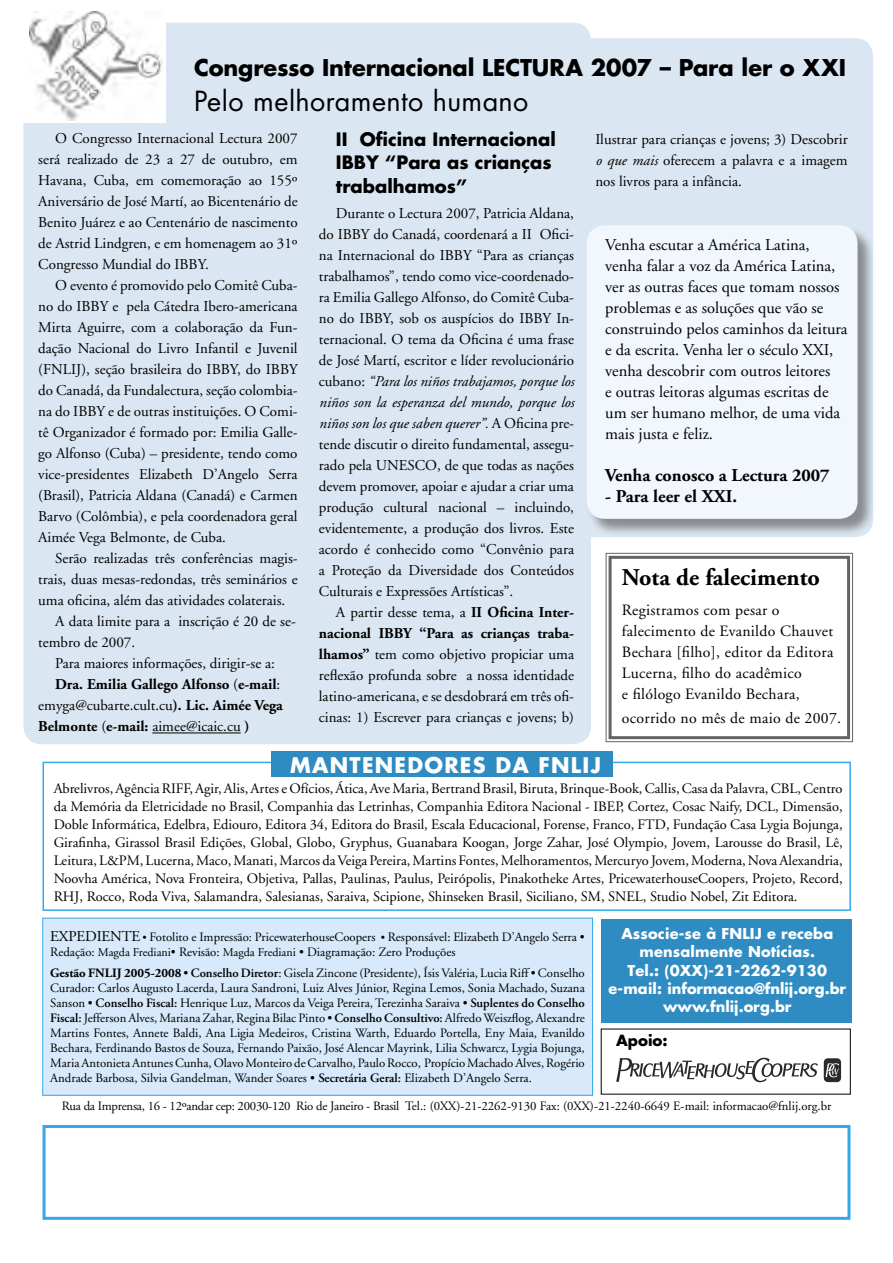
<style>
.page{position:relative;width:893px;height:1263px;background:#fff}
.page>*{position:absolute;margin:0;border:0;box-sizing:border-box;transform-origin:0 0}
.t1{font:27px "Futura";letter-spacing:.015em;color:#000}
.t2{font:700 24px "Adobe Garamond";color:#000}
.t3{font:700 22.5px "Futura";letter-spacing:-.005em;color:#000}
.t4{font:700 21px "Futura";letter-spacing:.06em;color:#fff}
.t5{font:700 18px/23.2px "Futura";color:#000}
.t6{font:700 18px "Adobe Garamond";color:#000}
.t7{font:16.5px/21px "Adobe Garamond";color:#000}
.t8{font:15.75px/21px "Adobe Garamond";letter-spacing:.02em;color:#000}
.t9{font:15px/21px "Adobe Garamond";color:#000;text-align:justify}
.t10{font:700 15px "Adobe Garamond";color:#000}
.t11{font:700 15px "Futura";color:#000}
.t12{font:700 14.55px/18px "Futura";letter-spacing:.01em;color:#fff;text-align:center}
.t13{font:14.4px/18px "Adobe Garamond";color:#000;text-align:justify}
.t14{font:12.75px/15px "Adobe Garamond";color:#000}
.t15{font:12.75px "Adobe Garamond";letter-spacing:-.02em;color:#000}
.s1{font-weight:400}
.s2{font-weight:700}
.s3{font-style:italic}
.s4{font-size:15px}
.s5{font-size:11.25px}
.s6{font-size:12px}
.s7{font-family:"Adobe Garamond Pro";font-weight:600}
.s8{font-weight:600}
</style>
<div class="page">
<svg style="left:605px;top:552px;width:248px;height:191px"></svg>
<div style="left:609px;top:556px;width:241px;height:183px;border:3px solid #636363"></div>
<div style="left:23px;top:23px;width:568px;height:721px;background:#dae6f1"></div>
<div style="left:561px;top:38px;width:312px;height:499px;background:#dae6f1"></div>
<div style="left:601px;top:919px;width:251px;height:104px;background:#2f8cc2"></div>
<div style="left:43px;top:1125px;width:807px;height:95px;border:3px solid #36a7e9"></div>
<div style="left:43px;top:918px;width:550px;height:177px;background:#d7e9fa"></div>
<div style="left:43px;top:762px;width:808px;height:149px;border:2px solid #36a7e9"></div>
<div style="left:271px;top:751px;width:342px;height:26px;background:#2f8cc2"></div>
<svg style="left:616px;top:1058px;width:202px;height:24px"></svg>
<svg style="left:824px;top:1058px;width:17px;height:24px"></svg>
<div style="left:21px;top:2px;width:145px;height:121px;background:#fff"></div>
<img style="left:29px;top:11px;width:133px;height:110px">
<hr style="left:152px;top:732px;width:89px;height:1px;background:#000">
<div style="left:586px;top:224px;width:290px;height:313px;background:#6f6f6f;opacity:.75"></div>
<div style="left:587px;top:225px;width:270px;height:294px;background:#f1f7fc"></div>
<h3 class="t3" style="left:194px;top:52px;width:653px">Congresso Internacional LECTURA 2007 – Para ler o XXI</h3>
<h1 class="t1" style="left:194px;top:83px;width:336px">Pelo melhoramento humano</h1>
<p class="t9" style="left:38px;top:128px;width:261px;text-indent:17px">O Congresso Internacional Lectura 2007 será realizado de 23 a 27 de outubro, em Havana, Cuba, em comemoração ao 155º Aniversário de José Martí, ao Bicentenário de Benito Juárez e ao Centenário de nascimento de Astrid Lindgren, e em homenagem ao 31º Congresso Mundial do IBBY.</p>
<p class="t9" style="left:38px;top:275px;width:261px;text-indent:17px">O evento é promovido pelo Comitê Cuba&shy;no do IBBY e pela Cátedra Ibero-americana Mirta Aguirre, com a colaboração da Fun&shy;dação Nacional do Livro Infantil e Juvenil (FNLIJ), seção brasileira do IBBY, do IBBY do Canadá, da Fundalectura, seção colombia&shy;na do IBBY e de outras instituições. O Comi&shy;tê Organizador é formado por: Emilia Galle&shy;go Alfonso (Cuba) – presidente, tendo como vice-presidentes Elizabeth D’Angelo Serra (Brasil), Patricia Aldana (Canadá) e Carmen Barvo (Colômbia), e pela coordenadora geral Aimée Vega Belmonte, de Cuba.</p>
<p class="t9" style="left:55px;top:548px;width:244px">Serão realizadas três conferências magis-</p>
<p class="t9" style="left:38px;top:569px;width:261px">trais, duas mesas-redondas, três seminários e</p>
<p class="t9" style="left:38px;top:590px;width:249px">uma oficina, além das atividades colaterais.</p>
<p class="t9" style="left:55px;top:611px;width:242px">A data limite para a inscrição é 20 de se-</p>
<p class="t9" style="left:38px;top:632px;width:98px">tembro de 2007.</p>
<p class="t9" style="left:55px;top:653px;width:221px">Para maiores informações, dirigir-se a:</p>
<p class="t10" style="left:55px;top:676px;width:226px">Dra. Emilia Gallego Alfonso <span class="s1">(</span>e-mail<span class="s1">:</span></p>
<p class="t9" style="left:38px;top:695px;width:246px">emyga@cubarte.cult.cu<span class="s2">). Lic. Aimée Vega</span></p>
<p class="t10" style="left:38px;top:718px;width:213px">Belmonte <span class="s1">(</span>e-mail: <span class="s1">aimee@icaic.cu</span> )</p>
<p class="t5" style="left:336px;top:127px;width:221px">II Oficina Internacional<br>IBBY “Para as crianças trabalhamos”</p>
<p class="t9" style="left:319px;top:203px;width:257px;text-indent:17px">Durante o Lectura 2007, Patricia Aldana, do IBBY do Canadá, coordenará a II Ofici&shy;na Internacional do IBBY “Para as crianças trabalhamos”, tendo como vice-coordenado&shy;ra Emilia Gallego Alfonso, do Comitê Cuba&shy;no do IBBY, sob os auspícios do IBBY In&shy;ternacional. O tema da Oficina é uma frase de José Martí, escritor e líder revolucionário cubano: <span class="s3">“Para los niños trabajamos, porque los niños son la esperanza del mundo, porque los niños son los que saben querer”.</span> A Oficina pre&shy;tende discutir o direito fundamental, assegu&shy;rado pela UNESCO, de que todas as nações devem promover, apoiar e ajudar a criar uma produção cultural nacional – incluindo, evidentemente, a produção dos livros. Este acordo é conhecido como “Convênio para a Proteção da Diversidade dos Conteúdos Culturais e Expressões Artísticas”.</p>
<p class="t9" style="left:319px;top:602px;width:257px;text-indent:17px">A partir desse tema, a <span class="s2">II Oficina Inter&shy;nacional IBBY “Para as crianças traba&shy;lhamos”</span> tem como objetivo propiciar uma reflexão profunda sobre a nossa identidade latino-americana, e se desdobrará em três ofi&shy;cinas: 1) Escrever para crianças e jovens; b)</p>
<p class="t9" style="left:595px;top:129px;width:254px">Ilustrar para crianças e jovens; 3) Descobrir <span class="s3">o que mais</span> oferecem a palavra e a imagem nos livros para a infância.</p>
<p class="t7" style="left:605px;top:235px;width:244px">Venha escutar a América Latina, venha falar a voz da América Latina, ver as outras faces que tomam nossos problemas e as soluções que vão se construindo pelos caminhos da leitura e da escrita. Venha ler o século XXI, venha descobrir com outros leitores<br>e outras leitoras algumas escritas de um ser humano melhor, de uma vida mais justa e feliz.</p>
<p class="t6" style="left:605px;top:466px;width:226px">Venha conosco a Lectura 2007</p>
<p class="t6" style="left:605px;top:487px;width:133px">- Para leer el XXI.</p>
<h2 class="t2" style="left:622px;top:565px;width:199px">Nota de falecimento</h2>
<p class="t8" style="left:622px;top:600px;width:213px">Registramos com pesar o falecimento de Evanildo Chauvet<br>Bechara [filho], editor da Editora<br>Lucerna, filho do acadêmico<br>e filólogo Evanildo Bechara,</p>
<p class="t8" style="left:622px;top:708px;width:221px">ocorrido no mês de maio de 2007.</p>
<h3 class="t4" style="left:290px;top:750px;width:312px">MANTENEDORES DA FNLIJ</h3>
<p class="t13" style="left:54px;top:780px;width:790px">Abrelivros, Agência RIFF, Agir, Alis, Artes e Ofícios, Ática, Ave Maria, Bertrand Brasil, Biruta, Brinque-Book, Callis, Casa da Palavra, CBL, Centro da Memória da Eletricidade no Brasil, Companhia das Letrinhas, Companhia Editora Nacional - IBEP, Cortez, Cosac Naify, DCL, Dimensão, Doble Informática, Edelbra, Ediouro, Editora 34, Editora do Brasil, Escala Educacional, Forense, Franco, FTD, Fundação Casa Lygia Bojunga, Girafinha, Girassol Brasil Edições, Global, Globo, Gryphus, Guanabara Koogan, Jorge Zahar, José Olympio, Jovem, Larousse do Brasil, Lê, Leitura, L&amp;PM, Lucerna,Maco, Manati, Marcos da Veiga Pereira, Martins Fontes, Melhoramentos, Mercuryo Jovem,Moderna, Nova Alexandria, Noovha América, Nova Fronteira, Objetiva, Pallas, Paulinas, Paulus, Peirópolis, Pinakotheke Artes, PricewaterhouseCoopers, Projeto, Record, RHJ, Rocco, Roda Viva, Salamandra, Salesianas, Saraiva, Scipione, Shinseken Brasil, Siciliano, SM, SNEL, Studio Nobel, Zit Editora.</p>
<p class="t14" style="left:50px;top:929px;width:536px"><span class="s4">EXPEDIENTE</span> <span class="s5">•</span> Fotolito e Impressão: PricewaterhouseCoopers <span class="s5">•</span> Responsável: Elizabeth D’Angelo Serra •<br>Redação: <span class="s6">Magda Frediani</span>• Revisão: <span class="s6">Magda Frediani</span> • Diagramação: Zero Produções</p>
<p class="t14" style="left:50px;top:966px;width:536px;text-align:justify"><span class="s2">Gestão FNLIJ 2005-2008</span> • <span class="s7">Conselho Diretor</span>: Gisela Zincone (Presidente), Ísis Valéria, Lucia Riff • Conselho Curador: Carlos Augusto Lacerda, Laura Sandroni, Luiz Alves Júnior, Regina Lemos, Sonia Machado, Suzana Sanson • <span class="s7">Conselho Fiscal:</span> Henrique Luz, Marcos da Veiga Pereira, Terezinha Saraiva • <span class="s7">Suplentes do Conselho Fiscal:</span> Jefferson Alves, Mariana Zahar, Regina Bilac Pinto • <span class="s7">Conselho Consultivo:</span> Alfredo Weiszflog, Alexandre Martins Fontes, Annete Baldi, Ana Ligia Medeiros, Cristina Warth, Eduardo Portella, Eny Maia, Evanildo Bechara, Ferdinando Bastos de Souza, Fernando Paixão, José Alencar Mayrink, Lilia Schwarcz, Lygia Bojunga, Maria Antonieta Antunes Cunha, Olavo Monteiro de Carvalho, Paulo Rocco, Propício Machado Alves, Rogério Andrade Barbosa, Silvia Gandelman, Wander Soares • <span class="s8">Secretária Geral:</span> Elizabeth D’Angelo Serra.</p>
<p class="t12" style="left:608px;top:924px;width:239px">Associe-se à FNLIJ e receba mensalmente Notícias.<br>Tel.: (0XX)-21-2262-9130 e-mail: informacao@fnlij.org.br www.fnlij.org.br</p>
<p class="t11" style="left:616px;top:1029px;width:53px">Apoio:</p>
<p class="t15" style="left:62px;top:1099px;width:771px">Rua da Imprensa, 16 - 12ºandar cep: 20030-120 Rio de Janeiro - Brasil Tel.: (0XX)-21-2262-9130 Fax: (0XX)-21-2240-6649 E-mail: informacao@fnlij.org.br</p>
</div>
